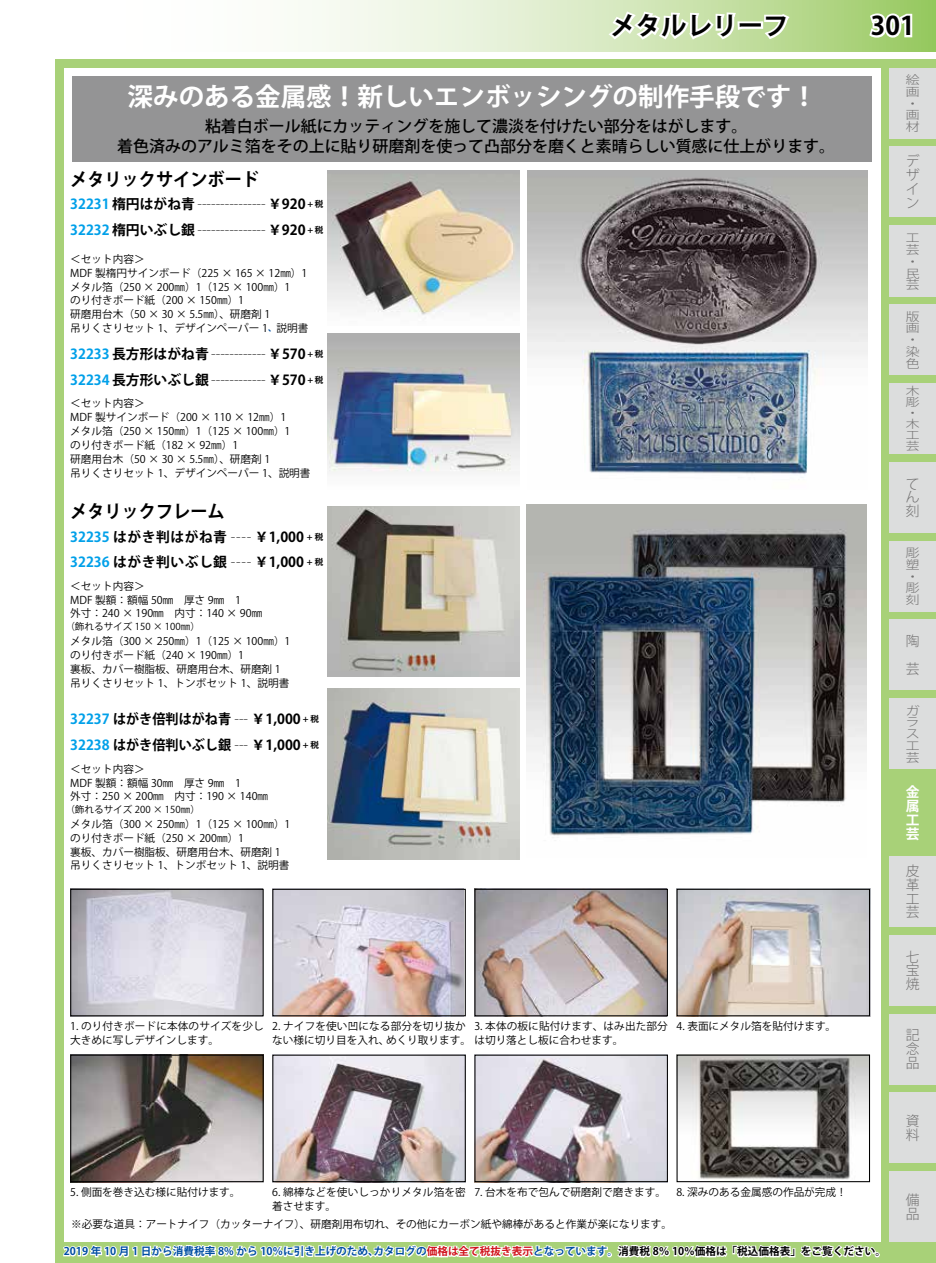
<style>
.page{position:relative;width:936px;height:1263px;background:#fff}
.page>*{position:absolute;margin:0;border:0;box-sizing:border-box;transform-origin:0 0}
.t1{font:700 25.5px "Koz Go Pro";color:#fff}
.t2{font:700 25.5px "Koz Go Pro";color:#000}
.t3{font:700 18px "Koz Go Pro";color:#000;scale:.95 1}
.t4{font:500 15.9px/20.2px "Koz Go Pro";color:#000;text-align:center}
.t5{font:200 13.8px/25.5px "Koz Go Pro";color:#000}
.t6{font:700 13.8px/25.5px "Koz Go Pro";letter-spacing:.035em;color:#000}
.t7{font:700 13.8px/25.5px "Koz Go Pro";color:#000;scale:.95 1}
.t8{font:300 13.8px/13.8px "Koz Go Pro";color:#727171;text-align:justify}
.t9{font:700 13.8px/13.8px "Koz Go Pro";color:#fff;text-align:justify}
.t10{font:300 11.7px/11.7px "Koz Go Pro";color:#727171;text-align:justify;scale:1.18 1}
.t11{font:300 11.1px/11.1px "Koz Go Pro";color:#727171;text-align:justify;scale:1.25 1}
.t12{font:10.65px/13.8px "Koz Go Pro";color:#000}
.t13{font:700 10.65px "Koz Go Pro";color:#004ea2}
.t14{font:9.6px "Koz Go Pro";color:#000}
.s1{font-weight:700;color:#00a0e9}
.s2{font-weight:700}
.s3{font-weight:700;font-size:8.55px}
.s4{font-weight:700;font-size:8.55px;color:#004ea2}
.s5{color:#00a0e9}
.s6{font-weight:200}
.s7{font-size:8.55px}
.s8{color:#d0121b}
.s9{color:#000}
</style>
<div class="page">
<div style="left:55px;top:60px;width:880px;height:1203px;background:#a8d178"></div>
<div style="left:889px;top:68px;width:46px;height:70px;background:#dcdddd"></div>
<div style="left:889px;top:147px;width:46px;height:70px;background:#dcdddd"></div>
<div style="left:889px;top:226px;width:46px;height:71px;background:#dcdddd"></div>
<div style="left:889px;top:304px;width:46px;height:71px;background:#dcdddd"></div>
<div style="left:889px;top:383px;width:46px;height:70px;background:#dcdddd"></div>
<div style="left:889px;top:462px;width:46px;height:70px;background:#dcdddd"></div>
<div style="left:889px;top:541px;width:46px;height:70px;background:#dcdddd"></div>
<div style="left:889px;top:620px;width:46px;height:70px;background:#dcdddd"></div>
<div style="left:889px;top:699px;width:46px;height:70px;background:#dcdddd"></div>
<div style="left:889px;top:856px;width:46px;height:70px;background:#dcdddd"></div>
<div style="left:889px;top:935px;width:46px;height:70px;background:#dcdddd"></div>
<div style="left:889px;top:1014px;width:46px;height:70px;background:#dcdddd"></div>
<div style="left:889px;top:1093px;width:46px;height:70px;background:#dcdddd"></div>
<div style="left:889px;top:1172px;width:46px;height:70px;background:#dcdddd"></div>
<svg style="left:63px;top:1244px;width:816px;height:14px"></svg>
<svg style="left:294px;top:0;width:641px;height:51px;background:#d6e9c0"></svg>
<svg style="left:604px;top:9px;width:188px;height:34px"></svg>
<svg style="left:866px;top:11px;width:48px;height:29px"></svg>
<div style="left:64px;top:68px;width:816px;height:1174px;background:#fff"></div>
<img style="left:327px;top:170px;width:192px;height:145px">
<img style="left:327px;top:334px;width:192px;height:139px">
<img style="left:327px;top:689px;width:192px;height:170px">
<img style="left:527px;top:170px;width:340px;height:308px">
<div style="left:72px;top:77px;width:800px;height:85px;background:#949495"></div>
<img style="left:72px;top:891px;width:190px;height:123px">
<div style="left:70px;top:889px;width:194px;height:127px;border:1px solid #000"></div>
<img style="left:274px;top:891px;width:190px;height:123px">
<div style="left:272px;top:889px;width:194px;height:127px;border:1px solid #000"></div>
<img style="left:476px;top:891px;width:190px;height:123px">
<div style="left:474px;top:889px;width:194px;height:127px;border:1px solid #000"></div>
<img style="left:678px;top:891px;width:190px;height:123px">
<div style="left:676px;top:889px;width:194px;height:127px;border:1px solid #000"></div>
<img style="left:72px;top:1056px;width:190px;height:124px">
<div style="left:70px;top:1054px;width:194px;height:128px;border:1px solid #000"></div>
<img style="left:274px;top:1056px;width:190px;height:124px">
<div style="left:272px;top:1054px;width:194px;height:128px;border:1px solid #000"></div>
<img style="left:476px;top:1056px;width:190px;height:124px">
<div style="left:474px;top:1054px;width:194px;height:128px;border:1px solid #000"></div>
<img style="left:327px;top:506px;width:192px;height:170px">
<img style="left:526px;top:505px;width:340px;height:331px">
<img style="left:678px;top:1056px;width:190px;height:124px">
<div style="left:676px;top:1054px;width:194px;height:128px;border:1px solid #000"></div>
<h1 class="t2" style="left:610px;top:9px;width:306px">メタルレリーフ 　　　301</h1>
<h1 class="t1" style="left:128px;top:81px;width:690px">深みのある金属感！新しいエンボッシングの制作手段です！</h1>
<h3 class="t4" style="left:117px;top:117px;width:719px">粘着白ボール紙にカッティングを施して濃淡を付けたい部分をはがします。<br>着色済みのアルミ箔をその上に貼り研磨剤を使って凸部分を磨くと素晴らしい質感に仕上がります。</h3>
<h2 class="t3" style="left:70px;top:168px;width:200px">メタリックサインボード</h2>
<p class="t5" style="left:70px;top:191px;width:254px"><span class="s1">32231</span> <span class="s2">楕円はがね青</span> --------------- <span class="s2">￥920</span> <span class="s3">+ 税<br></span><span class="s1">32232</span> <span class="s2">楕円いぶし銀</span> --------------- <span class="s2">￥920</span> <span class="s3">+ 税</span></p>
<p class="t12" style="left:70px;top:252px;width:240px">＜セット内容＞<br>MDF 製楕円サインボード（225 × 165 × 12㎜）1メタル箔（250 × 200㎜）1（125 × 100㎜）1<br>のり付きボード紙（200 × 150㎜）1<br>研磨用台木（50 × 30 × 5.5㎜）、研磨剤 1<br>吊りくさりセット 1、デザインペーパー 1<span class="s4">、</span>説明書</p>
<p class="t5" style="left:70px;top:341px;width:254px"><span class="s1">32233</span> <span class="s2">長方形はがね青</span> ------------ <span class="s2">￥570</span> <span class="s3">+ 税<br></span><span class="s1">32234</span> <span class="s2">長方形いぶし銀</span> ------------ <span class="s2">￥570</span> <span class="s3">+ 税</span></p>
<p class="t12" style="left:70px;top:397px;width:242px">＜セット内容＞<br>MDF 製サインボード（200 × 110 × 12㎜）1<br>メタル箔（250 × 150㎜）1（125 × 100㎜）1<br>のり付きボード紙（182 × 92㎜）1<br>研磨用台木（50 × 30 × 5.5㎜）、研磨剤 1<br>吊りくさりセット 1、デザインペーパー 1、説明書</p>
<h2 class="t3" style="left:70px;top:500px;width:164px">メタリックフレーム</h2>
<p class="t6" style="left:70px;top:525px;width:254px"><span class="s5">32235</span> はがき判はがね青 <span class="s6">----</span> ￥1,000 <span class="s7">+ 税<br></span><span class="s5">32236</span> はがき判いぶし銀 <span class="s6">----</span> ￥1,000 <span class="s7">+ 税</span></p>
<p class="t12" style="left:70px;top:579px;width:194px">＜セット内容＞<br>MDF 製額：額幅 50㎜　厚さ 9㎜　1<br>外寸：240 × 190㎜　内寸：140 × 90㎜</p>
<p class="t14" style="left:65px;top:621px;width:136px">（飾れるサイズ 150 × 100㎜）</p>
<p class="t12" style="left:70px;top:635px;width:222px">メタル箔（300 × 250㎜）1（125 × 100㎜）1のり付きボード紙（240 × 190㎜）1<br>裏板、カバー樹脂板、研磨用台木、研磨剤 1吊りくさりセット 1、トンボセット 1、説明書</p>
<p class="t7" style="left:70px;top:707px;width:263px"><span class="s5">32237</span> はがき倍判はがね青 <span class="s6">---</span> ￥1,000 <span class="s7">+ 税<br></span><span class="s5">32238</span> はがき倍判いぶし銀 <span class="s6">---</span> ￥1,000 <span class="s7">+ 税</span></p>
<p class="t12" style="left:70px;top:762px;width:199px">＜セット内容＞<br>MDF 製額：額幅 30㎜　厚さ 9㎜　1<br>外寸：250 × 200㎜　内寸：190 × 140㎜</p>
<p class="t14" style="left:65px;top:803px;width:136px">（飾れるサイズ 200 × 150㎜）</p>
<p class="t12" style="left:70px;top:817px;width:222px">メタル箔（300 × 250㎜）1（125 × 100㎜）1のり付きボード紙（250 × 200㎜）1<br>裏板、カバー樹脂板、研磨用台木、研磨剤 1吊りくさりセット 1、トンボセット 1、説明書</p>
<p class="t12" style="left:70px;top:1019px;width:195px">1. のり付きボードに本体のサイズを少し大きめに写しデザインします。</p>
<p class="t12" style="left:272px;top:1019px;width:352px">2. ナイフを使い凹になる部分を切り抜か<br>ない様に切り目を入れ、めくり取ります。は切り落とし板に合わせます。</p>
<p class="t12" style="left:474px;top:1019px;width:195px">3. 本体の板に貼付けます、はみ出た部分</p>
<p class="t12" style="left:676px;top:1019px;width:161px">4. 表面にメタル箔を貼付けます。</p>
<p class="t12" style="left:70px;top:1185px;width:172px">5. 側面を巻き込む様に貼付けます。</p>
<p class="t12" style="left:272px;top:1185px;width:195px">6. 綿棒などを使いしっかりメタル箔を密着させます。</p>
<p class="t12" style="left:474px;top:1185px;width:374px">7. 台木を布で包んで研磨剤で磨きます。 8. 深みのある金属感の作品が完成！</p>
<p class="t12" style="left:71px;top:1217px;width:602px">※必要な道具：アートナイフ（カッターナイフ）、研磨剤用布切れ、その他にカーボン紙や綿棒があると作業が楽になります。</p>
<p class="t13" style="left:64px;top:1244px;width:823px">2019 年 10 月 1 日から消費税率 8% から 10％に引き上げのため、カタログの<span class="s8">価格は全て税抜き表示</span>となっています。<span class="s9">消費税 8％ 10％価格は「税込価格表」をご覧ください。</span></p>
<p class="t10" style="left:905px;top:74px;width:13px">絵画・画材</p>
<p class="t8" style="left:905px;top:155px;width:15px">デザイン</p>
<p class="t10" style="left:905px;top:232px;width:13px">工芸・民芸</p>
<p class="t10" style="left:905px;top:310px;width:13px">版画・染色</p>
<p class="t11" style="left:905px;top:385px;width:13px">木彫・木工芸</p>
<p class="t8" style="left:905px;top:477px;width:15px">てん刻</p>
<p class="t10" style="left:905px;top:547px;width:13px">彫塑・彫刻</p>
<p class="t8" style="left:905px;top:627px;width:15px;line-height:27.6px">陶芸</p>
<p class="t10" style="left:905px;top:705px;width:13px">ガラス工芸</p>
<p class="t9" style="left:905px;top:786px;width:15px">金属工芸</p>
<p class="t8" style="left:905px;top:864px;width:15px">皮革工芸</p>
<p class="t8" style="left:905px;top:950px;width:15px">七宝焼</p>
<p class="t8" style="left:905px;top:1028px;width:15px">記念品</p>
<p class="t8" style="left:905px;top:1114px;width:15px">資料</p>
<p class="t8" style="left:905px;top:1193px;width:15px">備品</p>
</div>
